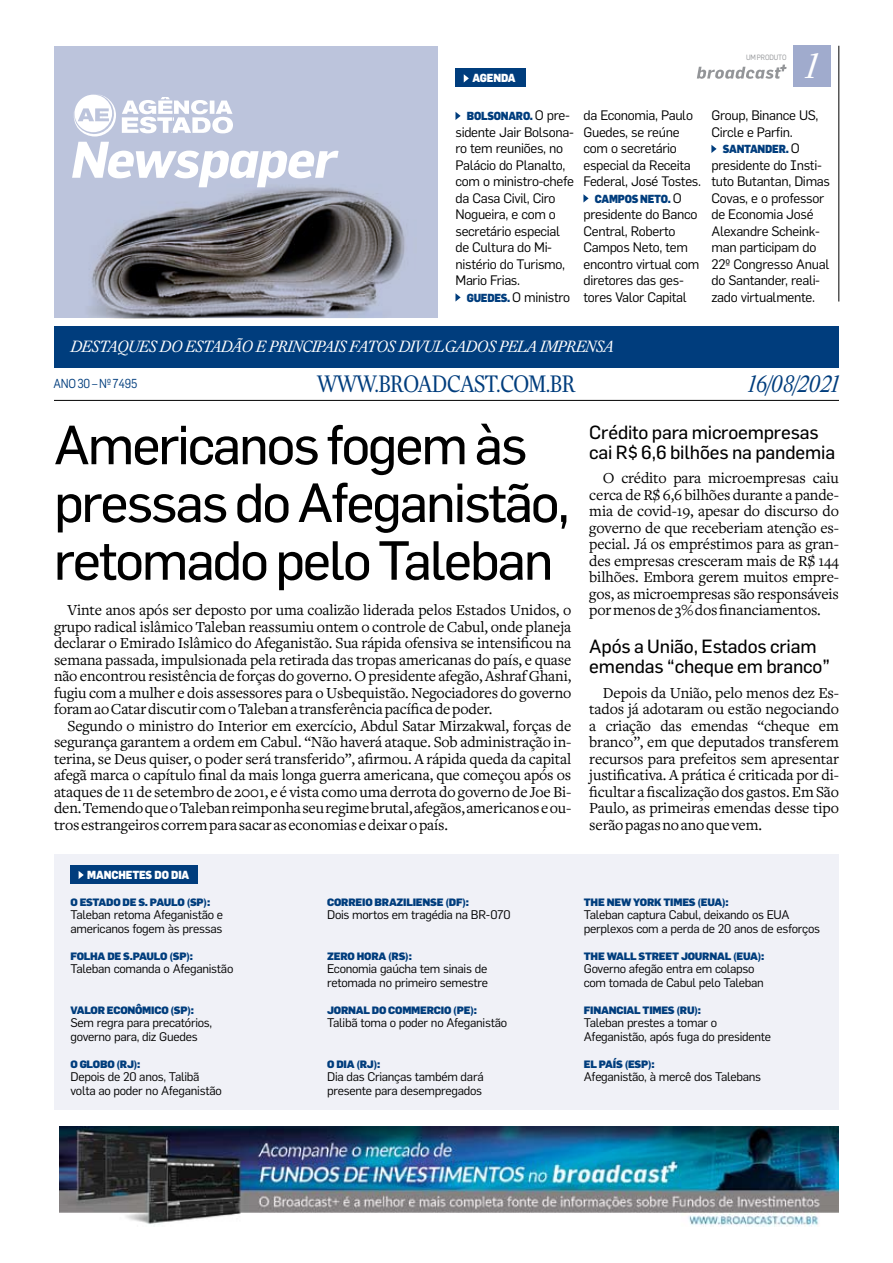
<style>
.page{position:relative;width:893px;height:1263px;background:#fff}
.page>*{position:absolute;margin:0;border:0;box-sizing:border-box;transform-origin:0 0}
.t1{font:54px/57.8px "Flama Basic";letter-spacing:-.04em;color:#000}
.t2{font:23.1px "Estado Headline";letter-spacing:-.03em;color:#003d7d;scale:.9 1}
.t3{font:italic 23.1px "Estado Headline";letter-spacing:-.025em;color:#003d7d;scale:.9 1}
.t4{font:18.75px/20.2px "Flama Basic";letter-spacing:-.01em;color:#000}
.t5{font:15.9px/16.5px "Freight Text";letter-spacing:-.01em;color:#000;text-align:justify}
.t6{font:italic 15.9px "Estado Headline";letter-spacing:-.05em;color:#fff}
.t7{font:13.5px/16.5px "Flama";letter-spacing:-.02em;color:#000}
.t8{font:12.75px "Flama";letter-spacing:-.02em;color:#003d7d;scale:.9 1}
.t9{font:12.3px/13.5px "Flama";letter-spacing:-.02em;color:#000}
.t10{font:900 11.55px "Flama";letter-spacing:-.02em;color:#003d7d;scale:.9 1}
.t11{font:900 11.55px "Flama";letter-spacing:-.01em;color:#fff;scale:.9 1}
.t12{font:900 10.5px "Flama";letter-spacing:-.02em;color:#003d7d}
.t13{font:7.5px "Flama";letter-spacing:-.015em;color:#939598;scale:.9 1}
.s1{font-weight:400;font-size:13.5px;color:#000}
.s2{font-weight:900;font-size:11.55px;color:#003d7d}
</style>
<div class="page">
<div style="left:54px;top:46px;width:383px;height:272px;background:#bcc4dc"></div>
<img style="left:89px;top:187px;width:316px;height:131px">
<hr style="left:54px;top:400px;width:785px;height:1px;background:#000">
<div style="left:54px;top:326px;width:785px;height:42px;background:#003d7d"></div>
<hr style="left:839px;top:46px;width:1px;height:256px;background:#000">
<svg style="left:72px;top:142px;width:267px;height:45px"></svg>
<svg style="left:74px;top:94px;width:159px;height:42px"></svg>
<div style="left:793px;top:46px;width:38px;height:41px;background:#a0abcd"></div>
<svg style="left:697px;top:65px;width:90px;height:14px"></svg>
<div style="left:455px;top:69px;width:71px;height:18px;background:#003d7d"></div>
<svg style="left:464px;top:74px;width:5px;height:8px"></svg>
<img style="left:60px;top:1127px;width:779px;height:99px">
<svg style="left:455px;top:112px;width:6px;height:8px"></svg>
<svg style="left:455px;top:293px;width:6px;height:9px"></svg>
<svg style="left:583px;top:194px;width:6px;height:8px"></svg>
<svg style="left:711px;top:145px;width:6px;height:8px"></svg>
<div style="left:54px;top:854px;width:785px;height:256px;background:#f0f1f7"></div>
<div style="left:70px;top:866px;width:128px;height:18px;background:#003d7d"></div>
<svg style="left:79px;top:871px;width:5px;height:8px"></svg>
<p class="t11" style="left:472px;top:70px;width:50px">AGENDA</p>
<p class="t10" style="left:467px;top:107px;width:116px">BOLSONARO. <span class="s1">O pre-</span></p>
<p class="t7" style="left:455px;top:123px;width:120px">sidente Jair Bolsona-</p>
<p class="t7" style="left:455px;top:140px;width:109px">ro tem reuniões, no</p>
<p class="t7" style="left:455px;top:156px;width:112px">Palácio do Planalto,</p>
<p class="t7" style="left:455px;top:173px;width:120px">com o ministro-chefe</p>
<p class="t7" style="left:455px;top:189px;width:102px">da Casa Civil, Ciro</p>
<p class="t7" style="left:455px;top:206px;width:102px">Nogueira, e com o</p>
<p class="t7" style="left:455px;top:222px;width:106px">secretário especial</p>
<p class="t7" style="left:455px;top:239px;width:98px">de Cultura do Mi-</p>
<p class="t7" style="left:455px;top:255px;width:111px">nistério do Turismo,</p>
<p class="t7" style="left:455px;top:272px;width:66px">Mario Frias.</p>
<p class="t7" style="left:467px;top:288px;width:105px"><span class="s2">GUEDES.</span> O ministro</p>
<p class="t7" style="left:583px;top:107px;width:119px">da Economia, Paulo<br>Guedes, se reúne com o secretário especial da Receita<br>Federal, José Tostes.</p>
<p class="t10" style="left:595px;top:190px;width:98px">CAMPOS NETO. <span class="s1">O</span></p>
<p class="t7" style="left:583px;top:206px;width:118px">presidente do Banco<br>Central, Roberto<br>Campos Neto, tem encontro virtual com diretores das ges&shy;tores Valor Capital</p>
<p class="t13" style="left:746px;top:53px;width:46px">UM PRODUTO</p>
<p class="t7" style="left:711px;top:107px;width:109px">Group, Binance US,<br>Circle e Parfin.</p>
<p class="t10" style="left:723px;top:140px;width:9px">SAN</p>
<p class="t10" style="left:744px;top:140px;width:16px">TANDE</p>
<p class="t10" style="left:779px;top:140px;width:25px">R. <span class="s1">O</span></p>
<p class="t7" style="left:711px;top:156px;width:120px">presidente do Insti&shy;tuto Butantan, Dimas<br>Covas, e o professor de Economia José<br>Alexandre Scheink&shy;man participam do<br>22º Congresso Anual do Santander, reali&shy;zado virtualmente.</p>
<p class="t6" style="left:70px;top:339px;width:545px">DESTAQUES DO ESTADÃO E PRINCIPAIS FATOS DIVULGADOS PELA IMPRENSA</p>
<p class="t8" style="left:54px;top:376px;width:95px">ANO 30 – n º 7495</p>
<p class="t2" style="left:317px;top:367px;width:274px">WWW.BROADCAST.COM.BR</p>
<p class="t3" style="left:748px;top:374px;width:103px">16/08/2021</p>
<p class="t1" style="left:54px;top:413px;width:518px">Americanos fogem às pressas do Afeganistão, retomado pelo Taleban</p>
<p class="t5" style="left:68px;top:602px;width:505px">Vinte anos após ser deposto por uma coalizão liderada pelos Estados Unidos, o</p>
<p class="t5" style="left:54px;top:618px;width:519px">grupo radical islâmico Taleban reassumiu ontem o controle de Cabul, onde planeja</p>
<p class="t5" style="left:54px;top:635px;width:519px">declarar o Emirado Islâmico do Afeganistão. Sua rápida ofensiva se intensificou na</p>
<p class="t5" style="left:54px;top:651px;width:519px">semana passada, impulsionada pela retirada das tropas americanas do país, e quase</p>
<p class="t5" style="left:54px;top:668px;width:519px">não encontrou resistência de forças do governo. O presidente afegão, Ashraf Ghani,</p>
<p class="t5" style="left:54px;top:684px;width:519px">fugiu com a mulher e dois assessores para o Usbequistão. Negociadores do governo</p>
<p class="t5" style="left:54px;top:701px;width:440px">foram ao Catar discutir com o Taleban a transferência pacífica de poder.</p>
<p class="t5" style="left:68px;top:717px;width:505px">Segundo o ministro do Interior em exercício, Abdul Satar Mirzakwal, forças de</p>
<p class="t5" style="left:54px;top:734px;width:519px">segurança garantem a ordem em Cabul. “Não haverá ataque. Sob administração in-</p>
<p class="t5" style="left:54px;top:750px;width:519px">terina, se Deus quiser, o poder será transferido”, afirmou. A rápida queda da capital</p>
<p class="t5" style="left:54px;top:767px;width:519px">afegã marca o capítulo final da mais longa guerra americana, que começou após os</p>
<p class="t5" style="left:54px;top:783px;width:519px">ataques de 11 de setembro de 2001, e é vista como uma derrota do governo de Joe Bi-</p>
<p class="t5" style="left:54px;top:800px;width:519px">den. Temendo que o Taleban reimponha seu regime brutal, afegãos, americanos e ou-</p>
<p class="t5" style="left:54px;top:816px;width:396px">tros estrangeiros correm para sacar as economias e deixar o país.</p>
<p class="t4" style="left:589px;top:421px;width:247px">Crédito para microempresas cai R$ 6,6 bilhões na pandemia</p>
<p class="t5" style="left:589px;top:470px;width:251px;text-indent:14px">O crédito para microempresas caiu cerca de R$ 6,6 bilhões durante a pande&shy;mia de covid-19, apesar do discurso do governo de que receberiam atenção es&shy;pecial. Já os empréstimos para as gran&shy;des empresas cresceram mais de R$ 144 bilhões. Embora gerem muitos empre&shy;gos, as microempresas são responsáveis por menos de 3% dos financiamentos.</p>
<p class="t4" style="left:589px;top:635px;width:242px">Após a União, Estados criam emendas “cheque em branco”</p>
<p class="t5" style="left:589px;top:684px;width:251px;text-indent:14px">Depois da União, pelo menos dez Es&shy;tados já adotaram ou estão negociando a criação das emendas “cheque em branco”, em que deputados transferem recursos para prefeitos sem apresentar justificativa. A prática é criticada por di&shy;ficultar a fiscalização dos gastos. Em São Paulo, as primeiras emendas desse tipo serão pagas no ano que vem.</p>
<p class="t11" style="left:87px;top:866px;width:115px">MANCHETES DO DIA</p>
<p class="t12" style="left:70px;top:894px;width:102px">O ESTADO DE S. PAULO</p>
<p class="t12" style="left:187px;top:894px;width:25px">(SP):</p>
<p class="t9" style="left:70px;top:908px;width:154px">Taleban retoma Afeganistão e americanos fogem às pressas</p>
<p class="t12" style="left:70px;top:948px;width:124px">FOLHA DE S.PAULO (SP):</p>
<p class="t9" style="left:70px;top:962px;width:164px">Taleban comanda o Afeganistão</p>
<p class="t12" style="left:70px;top:1002px;width:125px">VALOR ECONÔMICO (SP):</p>
<p class="t9" style="left:70px;top:1016px;width:143px">Sem regra para precatórios, governo para, diz Guedes</p>
<p class="t12" style="left:70px;top:1056px;width:71px">O GLOBO (RJ):</p>
<p class="t9" style="left:70px;top:1070px;width:153px">Depois de 20 anos, Talibã volta ao poder no Afeganistão</p>
<p class="t12" style="left:327px;top:894px;width:143px">CORREIO BRAZILIENSE (DF):</p>
<p class="t9" style="left:327px;top:908px;width:185px">Dois mortos em tragédia na BR-070</p>
<p class="t12" style="left:327px;top:948px;width:86px">ZERO HORA (RS):</p>
<p class="t9" style="left:327px;top:962px;width:162px">Economia gaúcha tem sinais de retomada no primeiro semestre</p>
<p class="t12" style="left:327px;top:1002px;width:151px">JORNAL DO COMMERCIO (PE):</p>
<p class="t9" style="left:327px;top:1016px;width:181px">Talibã toma o poder no Afeganistão</p>
<p class="t12" style="left:327px;top:1056px;width:55px">O DIA (RJ):</p>
<p class="t9" style="left:327px;top:1070px;width:158px">Dia das Crianças também dará presente para desempregados</p>
<p class="t12" style="left:584px;top:894px;width:8px">THE</p>
<p class="t12" style="left:607px;top:894px;width:124px">NEW YORK TIMES (EUA):</p>
<p class="t9" style="left:584px;top:908px;width:238px">Taleban captura Cabul, deixando os EUA perplexos com a perda de 20 anos de esforços</p>
<p class="t12" style="left:584px;top:948px;width:8px">THE</p>
<p class="t12" style="left:607px;top:948px;width:159px">WALL STREET JOURNAL (EUA):</p>
<p class="t9" style="left:584px;top:962px;width:182px">Governo afegão entra em colapso com tomada de Cabul pelo Taleban</p>
<p class="t12" style="left:584px;top:1002px;width:14px">FINANCIA</p>
<p class="t12" style="left:634px;top:1002px;width:68px">L TIMES (RU):</p>
<p class="t9" style="left:584px;top:1016px;width:189px">Taleban prestes a tomar o<br>Afeganistão, após fuga do presidente</p>
<p class="t12" style="left:584px;top:1056px;width:72px">EL PAÍS (ESP):</p>
<p class="t9" style="left:584px;top:1070px;width:179px">Afeganistão, à mercê dos Talebans</p>
</div>
